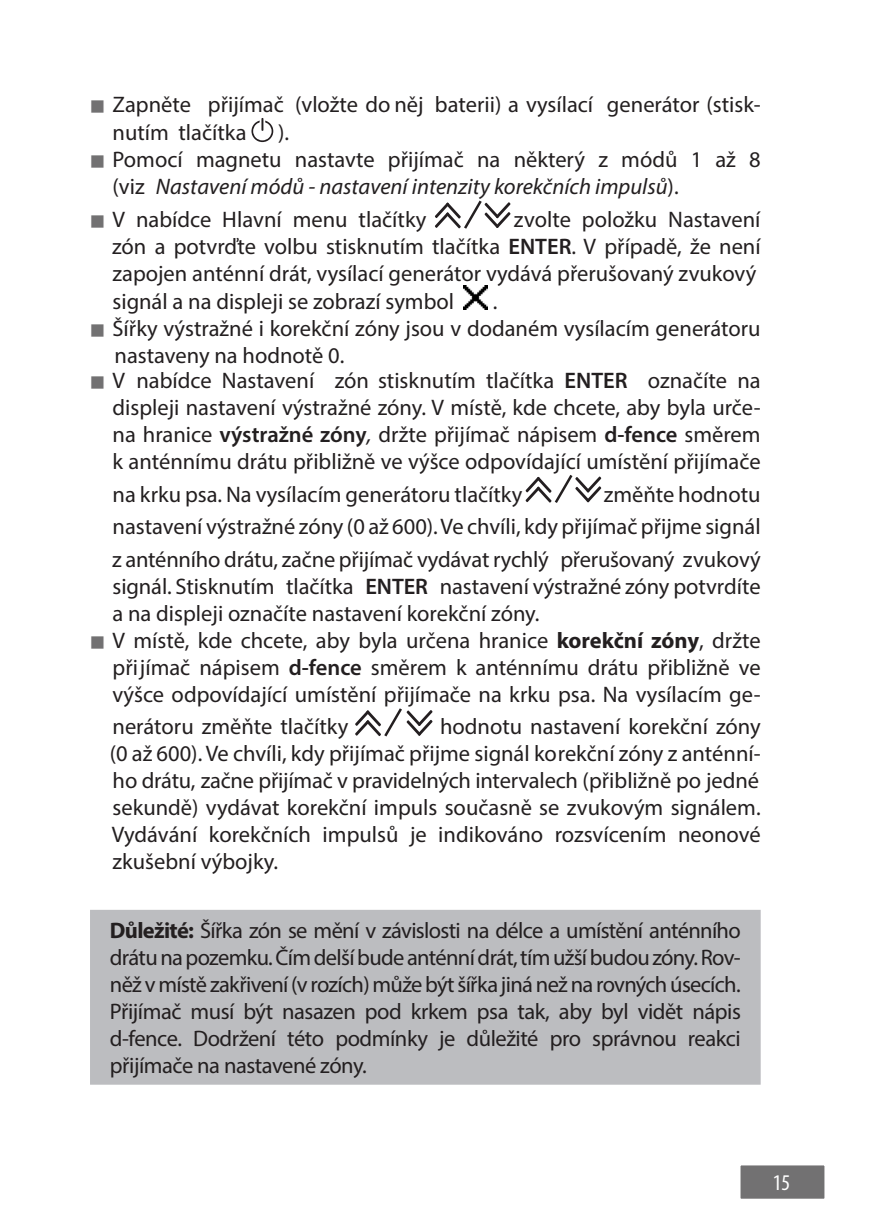
<style>
.page{position:relative;width:872px;height:1226px;background:#fff}
.page>*{position:absolute;margin:0;border:0;box-sizing:border-box;transform-origin:0 0}
.t1{font:22.5px/27px "Myriad Pro";color:#231f20}
.t2{font:22.5px "Myriad Pro";letter-spacing:-.02em;color:#231f20}
.t3{font:italic 22.5px "Myriad Pro";color:#231f20}
.t4{font:condensed 22.5px "Myriad Pro";color:#fff}
.s1{font-family:"Kai Ti";font-size:15px;color:#727172}
.s2{font-style:normal}
.s3{font-weight:600}
.s4{font-style:italic}
.s5{font-weight:700}
</style>
<div class="page">
<div style="left:735px;top:1160px;width:94px;height:44px;background:#727172;border:5px solid #fff"></div>
<svg style="left:251px;top:118px;width:22px;height:24px"></svg>
<img style="left:464px;top:285px;width:24px;height:24px">
<svg style="left:355px;top:708px;width:77px;height:29px"></svg>
<div style="left:90px;top:910px;width:670px;height:175px;background:#bcbdc0;border:2px solid #bcbdc0"></div>
<svg style="left:525px;top:475px;width:76px;height:28px"></svg>
<svg style="left:435px;top:200px;width:75px;height:29px"></svg>
<p class="t1" style="left:90px;top:91px;width:672px"><span class="s1">■</span> Zapněte přijímač (vložte do něj baterii) a vysílací generátor (stisk-</p>
<p class="t1" style="left:113px;top:119px;width:136px">nutím tlačítka</p>
<p class="t1" style="left:278px;top:119px;width:13px">).</p>
<p class="t1" style="left:90px;top:146px;width:672px"><span class="s1">■</span> Pomocí magnetu nastavte přijímač na některý z módů 1 až 8</p>
<p class="t3" style="left:113px;top:173px;width:567px"><span class="s2">(viz</span> Nastavení módů - nastavení intenzity korekčních impulsů<span class="s2">).</span></p>
<p class="t1" style="left:90px;top:205px;width:338px"><span class="s1">■</span> V nabídce Hlavní menu tlačítky</p>
<p class="t1" style="left:514px;top:205px;width:248px">zvolte položku Nastavení</p>
<p class="t1" style="left:112px;top:232px;width:650px">zón a potvrďte volbu stisknutím tlačítka <span class="s3">ENTER</span>. V případě, že není</p>
<p class="t1" style="left:112px;top:259px;width:645px">zapojen anténní drát, vysílací generátor vydává přerušovaný zvukový</p>
<p class="t1" style="left:112px;top:288px;width:343px">signál a na displeji se zobrazí symbol</p>
<p class="t1" style="left:492px;top:288px;width:6px">.</p>
<p class="t1" style="left:90px;top:315px;width:672px"><span class="s1">■</span> Šířky výstražné i korekční zóny jsou v dodaném vysílacím generátoru</p>
<p class="t1" style="left:115px;top:342px;width:231px">nastaveny na hodnotě 0.</p>
<p class="t1" style="left:90px;top:367px;width:672px"><span class="s1">■</span> V nabídce Nastavení zón stisknutím tlačítka <span class="s3">ENTER</span> označíte na</p>
<p class="t1" style="left:112px;top:394px;width:649px">displeji nastavení výstražné zóny. V místě, kde chcete, aby byla urče-</p>
<p class="t1" style="left:112px;top:421px;width:649px">na hranice <span class="s3">výstražné zóny</span><span class="s4">,</span> držte přijímač nápisem <span class="s3">d-fence</span> směrem</p>
<p class="t1" style="left:112px;top:448px;width:649px">k anténnímu drátu přibližně ve výšce odpovídající umístění přijímače</p>
<p class="t1" style="left:112px;top:480px;width:411px">na krku psa. Na vysílacím generátoru tlačítky</p>
<p class="t1" style="left:604px;top:480px;width:158px">změňte hodnotu</p>
<p class="t1" style="left:112px;top:513px;width:649px">nastavení výstražné zóny (0 až 600). Ve chvíli, kdy přijímač přijme signál</p>
<p class="t1" style="left:112px;top:545px;width:650px">z anténního drátu, začne přijímač vydávat rychlý přerušovaný zvukový</p>
<p class="t1" style="left:112px;top:572px;width:649px">signál. Stisknutím tlačítka <span class="s3">ENTER</span> nastavení výstražné zóny potvrdíte</p>
<p class="t1" style="left:112px;top:599px;width:428px">a na displeji označíte nastavení korekční zóny.</p>
<p class="t1" style="left:90px;top:626px;width:672px"><span class="s1">■</span> V místě, kde chcete, aby byla určena hranice <span class="s5">korekční zóny</span>, držte</p>
<p class="t1" style="left:112px;top:653px;width:649px">při jímač nápisem <span class="s3">d-fence</span> směrem k anténnímu drátu přibližně ve</p>
<p class="t1" style="left:112px;top:680px;width:649px">výšce odpovídající umístění přijímače na krku psa. Na vysílacím ge-</p>
<p class="t1" style="left:112px;top:713px;width:237px">nerátoru změňte tlačítky</p>
<p class="t1" style="left:440px;top:713px;width:322px">hodnotu nastavení korekční zóny</p>
<p class="t1" style="left:110px;top:740px;width:652px">(0 až 600). Ve chvíli, kdy přijímač přijme signál korekční zóny z anténní&shy;ho drátu, začne přijímač v pravidelných intervalech (přibližně po jedné</p>
<p class="t1" style="left:112px;top:794px;width:649px">sekundě) vydávat korekční impuls současně se zvukovým signálem.</p>
<p class="t1" style="left:112px;top:821px;width:650px">Vydávání korekčních impulsů je indikováno rozsvícením neonové</p>
<p class="t1" style="left:112px;top:848px;width:167px">zkušební výbojky.</p>
<p class="t1" style="left:110px;top:917px;width:632px;text-align:justify"><span class="s5">Důležité:</span> Šířka zón se mění v závislosti na délce a umístění anténního drátu na pozemku. Čím delší bude anténní drát, tím užší budou zóny. Rov&shy;něž v místě zakřivení (v rozích) může být šířka jiná než na rovných úsecích.</p>
<p class="t2" style="left:110px;top:998px;width:632px">Přijímač musí být nasazen pod krkem psa tak, aby byl vidět nápis</p>
<p class="t2" style="left:110px;top:1025px;width:632px">d-fence. Dodržení této podmínky je důležité pro správnou reakci</p>
<p class="t2" style="left:110px;top:1052px;width:258px">přijímače na nastavené zóny.</p>
<p class="t4" style="left:772px;top:1169px;width:19px">15</p>
</div>
